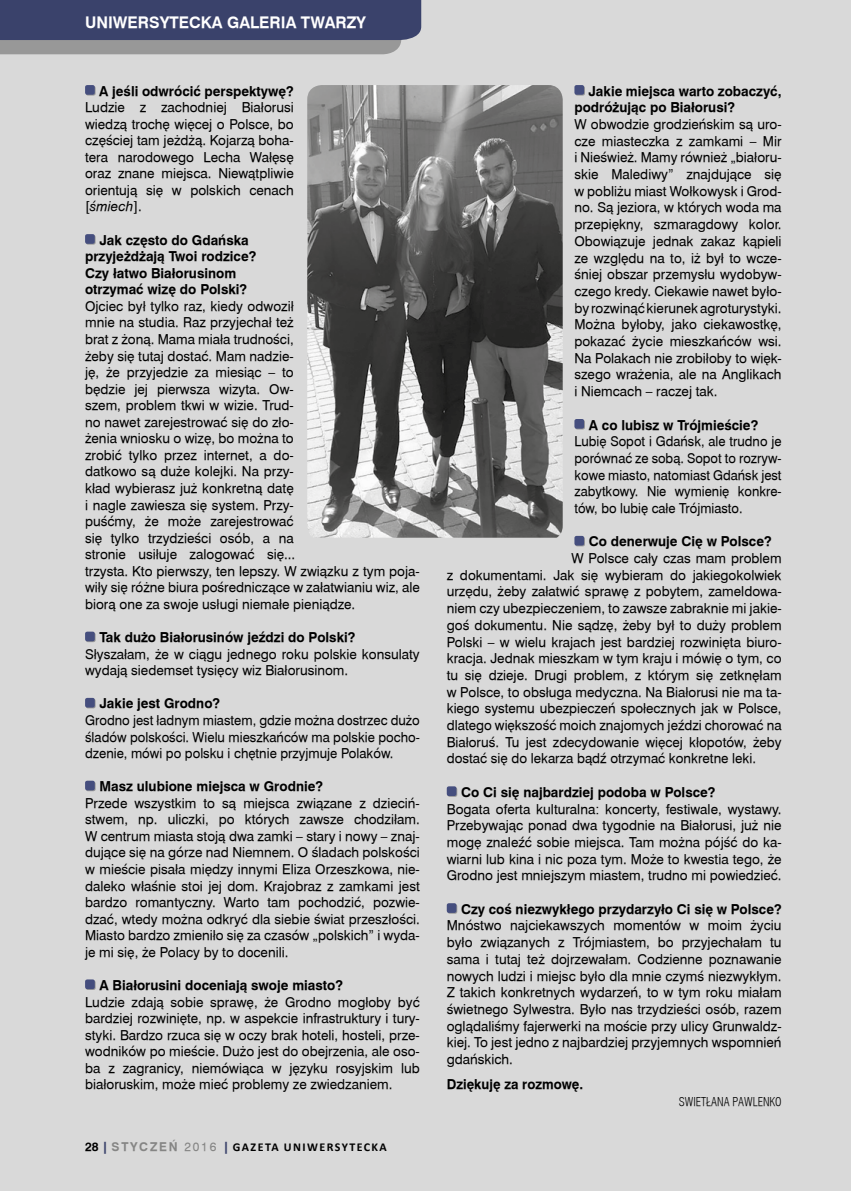
<style>
.page{position:relative;width:851px;height:1191px;background:#fff}
.page>*{position:absolute;margin:0;border:0;box-sizing:border-box;transform-origin:0 0}
.t1{font:15.75px "Swiss 721 AT Bold";color:#fff}
.t2{font:13.5px/16.5px "Swiss 721 AT";color:#000;text-align:justify}
.t3{font:13.5px/16.5px "Swiss 721 AT Bold";color:#000}
.t4{font:13.5px/16.6px "Swiss 721 AT";color:#000;text-align:justify;scale:.96 1}
.t5{font:13.5px "Swiss 721 AT Italic";color:#000}
.t6{font:700 12px "Calibri";letter-spacing:.12em;color:#000}
.t7{font:12px "Swiss 721 Lt Cn AT";color:#000}
.s1{font-family:"Swiss 721 AT"}
.s2{font-family:"Swiss 721 AT Bold";font-weight:400}
.s3{font-family:"Swiss 721 Blk AT";font-weight:400;color:#454e7e}
.s4{font-family:"Swiss 721 AT Bold";font-weight:400;color:#9d9d9c}
.s5{font-family:"Swiss 721 AT";font-weight:400;color:#9d9d9c}
</style>
<div class="page">
<div style="left:0;top:0;width:850px;height:1191px;background:#d9d9d9"></div>
<div style="left:86px;top:86px;width:10px;height:10px;background:#949496;border-radius:2px"></div>
<div style="left:85px;top:85px;width:10px;height:10px;background:#454e7e;border-radius:2px"></div>
<div style="left:86px;top:235px;width:10px;height:10px;background:#929396;border-radius:2px"></div>
<div style="left:85px;top:234px;width:10px;height:10px;background:#454e7e;border-radius:2px"></div>
<div style="left:86px;top:632px;width:10px;height:10px;background:#7e818f;border-radius:2px"></div>
<div style="left:85px;top:631px;width:10px;height:10px;background:#454e7e;border-radius:2px"></div>
<div style="left:86px;top:698px;width:10px;height:10px;background:#70748b;border-radius:2px"></div>
<div style="left:85px;top:698px;width:10px;height:9px;background:#454e7e;border-radius:2px"></div>
<div style="left:86px;top:781px;width:10px;height:10px;background:#7a7d8e;border-radius:2px"></div>
<div style="left:85px;top:780px;width:10px;height:10px;background:#454e7e;border-radius:2px"></div>
<div style="left:86px;top:980px;width:10px;height:10px;background:#878992;border-radius:2px"></div>
<div style="left:85px;top:979px;width:10px;height:10px;background:#454e7e;border-radius:2px"></div>
<div style="left:575px;top:86px;width:10px;height:10px;background:#898b93;border-radius:2px"></div>
<div style="left:574px;top:85px;width:10px;height:10px;background:#454e7e;border-radius:2px"></div>
<div style="left:575px;top:420px;width:10px;height:9px;background:#8f9096;border-radius:2px"></div>
<div style="left:574px;top:419px;width:10px;height:10px;background:#454e7e;border-radius:2px"></div>
<div style="left:575px;top:537px;width:10px;height:9px;background:#545b82;border-radius:2px"></div>
<div style="left:574px;top:536px;width:10px;height:9px;background:#454e7e;border-radius:2px"></div>
<div style="left:447px;top:787px;width:10px;height:10px;background:#656b88;border-radius:2px"></div>
<div style="left:446px;top:786px;width:10px;height:10px;background:#454e7e;border-radius:2px"></div>
<div style="left:447px;top:904px;width:10px;height:9px;background:#72768c;border-radius:2px"></div>
<div style="left:446px;top:903px;width:10px;height:10px;background:#454e7e;border-radius:2px"></div>
<img style="left:307px;top:85px;width:255px;height:453px">
<p class="t1" style="left:85px;top:13px;width:282px">UNIWERSYTECKA GALERIA TWARZY</p>
<p class="t3" style="left:99px;top:83px;width:196px">A jeśli odwrócić perspektywę?</p>
<p class="t2" style="left:85px;top:99px;width:210px">Ludzie z zachodniej Białorusi wiedzą trochę więcej o Polsce, bo częściej tam jeżdżą. Kojarzą boha&shy;tera narodowego Lecha Wałęsę oraz znane miejsca. Niewątpliwie orientują się w polskich cenach</p>
<p class="t5" style="left:85px;top:199px;width:58px"><span class="s1">[</span>śmiech<span class="s1">].</span></p>
<p class="t3" style="left:85px;top:232px;width:173px;text-indent:14px">Jak często do Gdańska przyjeżdżają Twoi rodzice?<br>Czy łatwo Białorusinom otrzymać wizę do Polski?</p>
<p class="t2" style="left:85px;top:298px;width:336px;text-align:left">Ojciec był tylko raz, kiedy odwoził<br>mnie na studia. Raz przyjechał też<br>brat z żoną. Mama miała trudności,<br>żeby się tutaj dostać. Mam nadzie-<br>ję, że przyjedzie za miesiąc – to<br>będzie jej pierwsza wizyta. Ow-<br>szem, problem tkwi w wizie. Trud-<br>no nawet zarejestrować się do zło-<br>żenia wniosku o wizę, bo można to<br>zrobić tylko przez internet, a do-<br>datkowo są duże kolejki. Na przy-<br>kład wybierasz już konkretną datę<br>i nagle zawiesza się system. Przy-<br>puśćmy, że może zarejestrować<br>się tylko trzydzieści osób, a na<br>stronie usiłuje zalogować się...<br>trzysta. Kto pierwszy, ten lepszy. W związku z tym poja&shy;wiły się różne biura pośredniczące w załatwianiu wiz, ale biorą one za swoje usługi niemałe pieniądze.</p>
<p class="t3" style="left:99px;top:629px;width:257px">Tak dużo Białorusinów jeździ do Polski?</p>
<p class="t2" style="left:85px;top:645px;width:336px">Słyszałam, że w ciągu jednego roku polskie konsulaty wydają siedemset tysięcy wiz Białorusinom.</p>
<p class="t3" style="left:99px;top:695px;width:122px">Jakie jest Grodno?</p>
<p class="t2" style="left:85px;top:712px;width:336px">Grodno jest ładnym miastem, gdzie można dostrzec dużo śladów polskości. Wielu mieszkańców ma polskie pocho&shy;dzenie, mówi po polsku i chętnie przyjmuje Polaków.</p>
<p class="t3" style="left:99px;top:778px;width:225px">Masz ulubione miejsca w Grodnie?</p>
<p class="t2" style="left:85px;top:794px;width:336px">Przede wszystkim to są miejsca związane z dzieciń&shy;stwem, np. uliczki, po których zawsze chodziłam.<br>W centrum miasta stoją dwa zamki – stary i nowy – znaj&shy;dujące się na górze nad Niemnem. O śladach polskości w mieście pisała między innymi Eliza Orzeszkowa, nie&shy;daleko właśnie stoi jej dom. Krajobraz z zamkami jest bardzo romantyczny. Warto tam pochodzić, pozwie&shy;dzać, wtedy można odkryć dla siebie świat przeszłości.<br>Miasto bardzo zmieniło się za czasów „polskich” i wyda&shy;je mi się, że Polacy by to docenili.</p>
<p class="t3" style="left:99px;top:977px;width:245px">A Białorusini doceniają swoje miasto?</p>
<p class="t2" style="left:85px;top:993px;width:336px">Ludzie zdają sobie sprawę, że Grodno mogłoby być bardziej rozwinięte, np. w aspekcie infrastruktury i tury&shy;styki. Bardzo rzuca się w oczy brak hoteli, hosteli, prze&shy;wodników po mieście. Dużo jest do obejrzenia, ale oso&shy;ba z zagranicy, niemówiąca w języku rosyjskim lub białoruskim, może mieć problemy ze zwiedzaniem.</p>
<p class="t6" style="left:85px;top:1138px;width:303px"><span class="s2">28</span> <span class="s3">|</span> <span class="s4">STYCZEŃ</span> <span class="s5">2016</span> <span class="s3">|</span> GAZETA UNIWERSYTECKA</p>
<p class="t3" style="left:574px;top:82px;width:209px;text-indent:14px">Jakie miejsca warto zobaczyć, podróżując po Białorusi?</p>
<p class="t2" style="left:574px;top:116px;width:209px">W obwodzie grodzieńskim są uro&shy;cze miasteczka z zamkami – Mir i Nieśwież. Mamy również „białoru&shy;skie Malediwy” znajdujące się w pobliżu miast Wołkowysk i Grod&shy;no. Są jeziora, w których woda ma przepiękny, szmaragdowy kolor.<br>Obowiązuje jednak zakaz kąpieli ze względu na to, iż był to wcze&shy;śniej obszar przemysłu wydobyw&shy;czego kredy. Ciekawie nawet było&shy;by rozwinąć kierunek agroturystyki.<br>Można byłoby, jako ciekawostkę, pokazać życie mieszkańców wsi.<br>Na Polakach nie zrobiłoby to więk&shy;szego wrażenia, ale na Anglikach i Niemcach – raczej tak.</p>
<p class="t3" style="left:588px;top:416px;width:171px">A co lubisz w Trójmieście?</p>
<p class="t4" style="left:574px;top:433px;width:217px">Lubię Sopot i Gdańsk, ale trudno je porównać ze sobą. Sopot to rozryw&shy;kowe miasto, natomiast Gdańsk jest zabytkowy. Nie wymienię konkre&shy;tów, bo lubię całe Trójmiasto.</p>
<p class="t3" style="left:588px;top:533px;width:184px">Co denerwuje Cię w Polsce?</p>
<p class="t2" style="left:446px;top:550px;width:336px;text-indent:125px">W Polsce cały czas mam problem z dokumentami. Jak się wybieram do jakiegokolwiek urzędu, żeby załatwić sprawę z pobytem, zameldowa&shy;niem czy ubezpieczeniem, to zawsze zabraknie mi jakie&shy;goś dokumentu. Nie sądzę, żeby był to duży problem Polski – w wielu krajach jest bardziej rozwinięta biuro&shy;kracja. Jednak mieszkam w tym kraju i mówię o tym, co tu się dzieje. Drugi problem, z którym się zetknęłam w Polsce, to obsługa medyczna. Na Białorusi nie ma ta&shy;kiego systemu ubezpieczeń społecznych jak w Polsce, dlatego większość moich znajomych jeździ chorować na Białoruś. Tu jest zdecydowanie więcej kłopotów, żeby dostać się do lekarza bądź otrzymać konkretne leki.</p>
<p class="t3" style="left:461px;top:784px;width:256px">Co Ci się najbardziej podoba w Polsce?</p>
<p class="t2" style="left:446px;top:800px;width:336px">Bogata oferta kulturalna: koncerty, festiwale, wystawy.<br>Przebywając ponad dwa tygodnie na Białorusi, już nie mogę znaleźć sobie miejsca. Tam można pójść do ka&shy;wiarni lub kina i nic poza tym. Może to kwestia tego, że Grodno jest mniejszym miastem, trudno mi powiedzieć.</p>
<p class="t3" style="left:461px;top:900px;width:322px">Czy coś niezwykłego przydarzyło Ci się w Polsce?</p>
<p class="t2" style="left:446px;top:917px;width:336px">Mnóstwo najciekawszych momentów w moim życiu było związanych z Trójmiastem, bo przyjechałam tu sama i tutaj też dojrzewałam. Codzienne poznawanie nowych ludzi i miejsc było dla mnie czymś niezwykłym.<br>Z takich konkretnych wydarzeń, to w tym roku miałam świetnego Sylwestra. Było nas trzydzieści osób, razem oglądaliśmy fajerwerki na moście przy ulicy Grunwaldz&shy;kiej. To jest jedno z najbardziej przyjemnych wspomnień gdańskich.</p>
<p class="t3" style="left:446px;top:1076px;width:138px">Dziękuję za rozmowę.</p>
<p class="t7" style="left:678px;top:1094px;width:104px">SWIETŁANA PAWLENKO</p>
</div>
